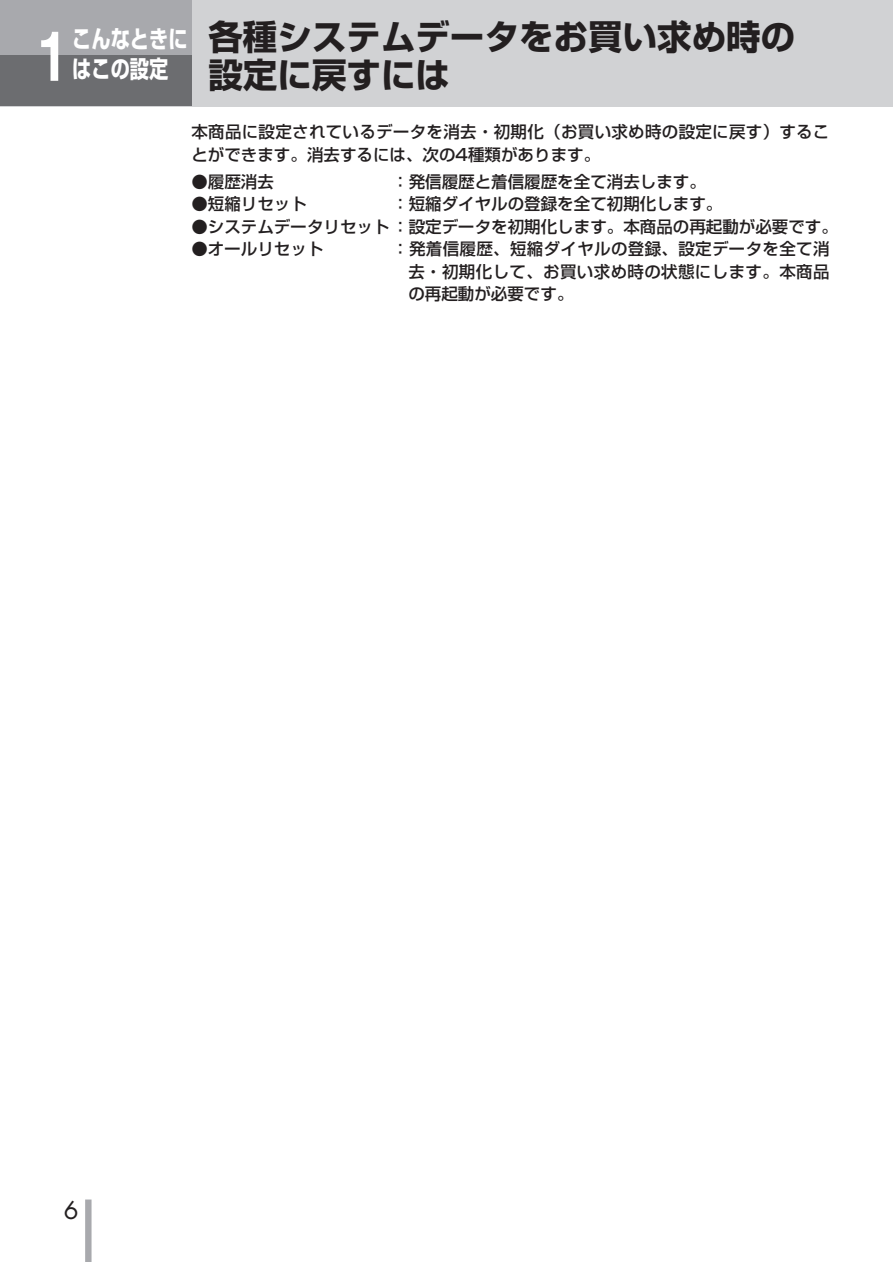
<style>
.page{position:relative;width:893px;height:1262px;background:#fff}
.page>*{position:absolute;margin:0;border:0;box-sizing:border-box;transform-origin:0 0}
.t1{font:700 69px "Helvetica";color:#fff;scale:.8 1}
.t2{font:700 34.5px/38.2px "Shin Go";color:#231f20}
.t3{font:700 24px "Shin Go";color:#fff;scale:.8 1}
.t4{font:24px "Futura";color:#231f20}
.t5{font:500 16.5px/22.5px "Shin Go";color:#231f20}
</style>
<div class="page">
<div style="left:85px;top:1199px;width:6px;height:62px;background:#a8a9ad"></div>
<div style="left:0;top:0;width:892px;height:106px;background:#d1d2d4"></div>
<div style="left:0;top:0;width:191px;height:55px;background:#a8a9ad"></div>
<div style="left:0;top:55px;width:191px;height:51px;background:#6c6d70"></div>
<p class="t1" style="left:37px;top:31px;width:40px">1</p>
<p class="t3" style="left:72px;top:30px;width:146px">こんなときに</p>
<p class="t3" style="left:72px;top:60px;width:122px">はこの設定</p>
<p class="t2" style="left:208px;top:23px;width:588px">各種システムデータをお買い求め時の設定に戻すには</p>
<p class="t5" style="left:191px;top:123px;width:639px">本商品に設定されているデータを消去・初期化（お買い求め時の設定に戻す）することができます。消去するには、次の4種類があります。</p>
<p class="t5" style="left:191px;top:172px;width:84px">●履歴消去</p>
<p class="t5" style="left:392px;top:172px;width:315px">：発信履歴と着信履歴を全て消去します。</p>
<p class="t5" style="left:191px;top:194px;width:117px">●短縮リセット</p>
<p class="t5" style="left:392px;top:194px;width:332px">：短縮ダイヤルの登録を全て初期化します。</p>
<p class="t5" style="left:191px;top:217px;width:648px">●システムデータリセット：設定データを初期化します。本商品の再起動が必要です。</p>
<p class="t5" style="left:191px;top:239px;width:133px">●オールリセット</p>
<p class="t5" style="left:408px;top:239px;width:422px;text-align:justify;text-indent:-16px">：発着信履歴、短縮ダイヤルの登録、設定データを全て消去・初期化して、お買い求め時の状態にします。本商品の再起動が必要です。</p>
<p class="t4" style="left:64px;top:1199px;width:16px">6</p>
</div>
